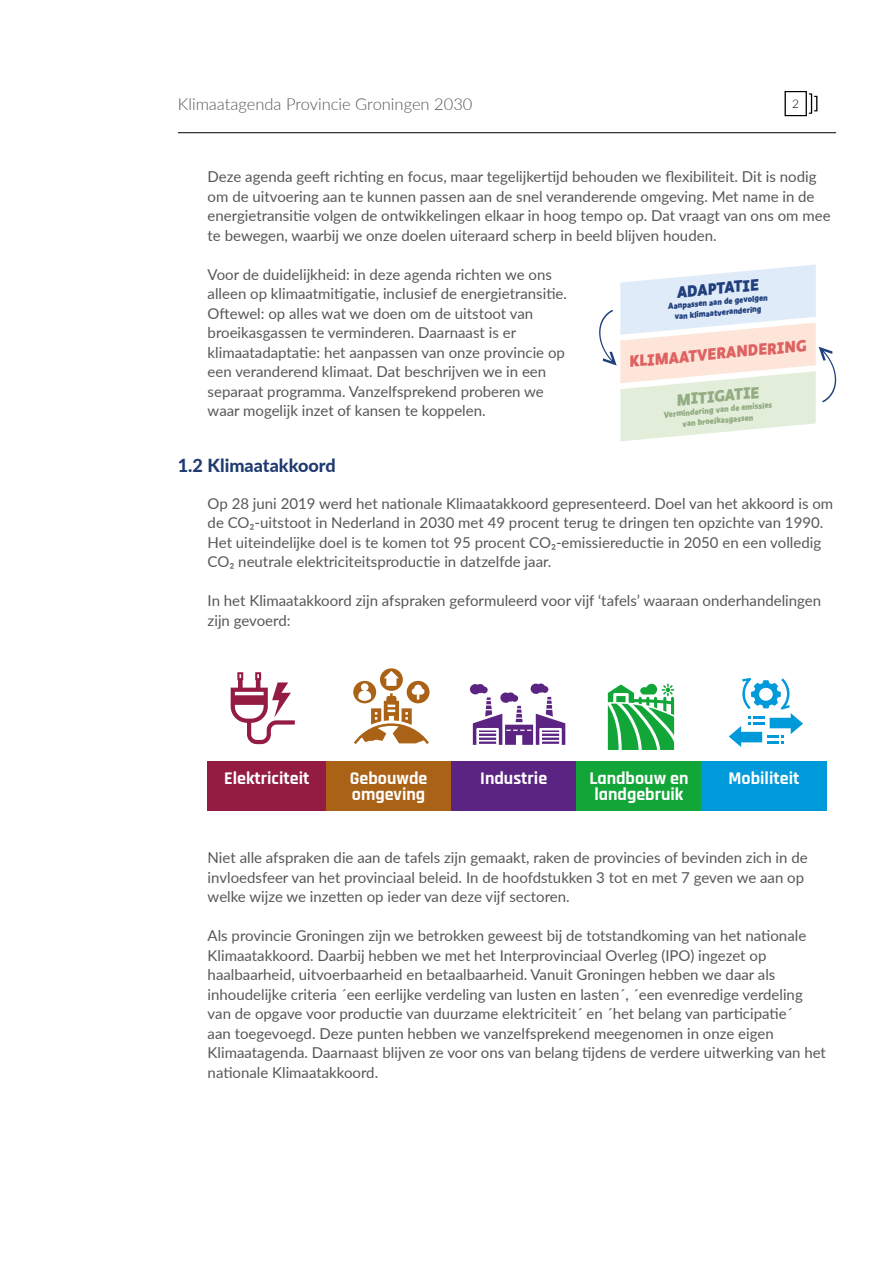
<style>
.page{position:relative;width:893px;height:1263px;background:#fff}
.page>*{position:absolute;margin:0;border:0;box-sizing:border-box;transform-origin:0 0}
.t1{font:700 18px/16.5px "Rajdhani";color:#fff}
.t2{font:800 18px "Lato";color:#1f3b71}
.t3{font:800 16.8px "Ratio Display";color:#de6262}
.t4{font:800 16.8px "Ratio Display";color:#20407d}
.t5{font:800 16.8px "Ratio Display";color:#93ac82}
.t6{font:300 16.5px "Lato";color:#575756}
.t7{font:15px/19.5px "Lato";color:#575756}
.t8{font:300 12px "Lato";color:#000}
.t9{font:800 9px/10.6px "Ratio Display";color:#20407d;text-align:center}
.t10{font:800 9px/10.8px "Ratio Display";color:#93ac82;text-align:center}
</style>
<div class="page">
<hr style="left:178px;top:132px;width:658px;height:1px;background:#000">
<svg style="left:784px;top:91px;width:33px;height:25px"></svg>
<div style="left:208px;top:761px;width:118px;height:50px;background:#941c42"></div>
<div style="left:326px;top:761px;width:125px;height:50px;background:#aa6216"></div>
<div style="left:451px;top:761px;width:125px;height:50px;background:#5c2482"></div>
<div style="left:576px;top:761px;width:125px;height:50px;background:#12a638"></div>
<div style="left:701px;top:761px;width:126px;height:50px;background:#0099d9"></div>
<svg style="left:231px;top:672px;width:64px;height:72px"></svg>
<svg style="left:353px;top:668px;width:77px;height:76px"></svg>
<svg style="left:470px;top:683px;width:95px;height:62px"></svg>
<svg style="left:608px;top:684px;width:66px;height:66px"></svg>
<svg style="left:729px;top:678px;width:74px;height:69px"></svg>
<svg style="left:599px;top:265px;width:237px;height:176px"></svg>
<p class="t6" style="left:178px;top:93px;width:296px">Klimaatagenda Provincie Groningen 2030</p>
<p class="t8" style="left:792px;top:96px;width:8px">2</p>
<p class="t7" style="left:208px;top:166px;width:624px">Deze agenda geeft richting en focus, maar tegelijkertijd behouden we flexibiliteit. Dit is nodig om de uitvoering aan te kunnen passen aan de snel veranderende omgeving. Met name in de energietransitie volgen de ontwikkelingen elkaar in hoog tempo op. Dat vraagt van ons om mee te bewegen, waarbij we onze doelen uiteraard scherp in beeld blijven houden.</p>
<p class="t7" style="left:208px;top:264px;width:361px">Voor de duidelijkheid: in deze agenda richten we ons alleen op klimaatmitigatie, inclusief de energietransitie.<br>Oftewel: op alles wat we doen om de uitstoot van broeikasgassen te verminderen. Daarnaast is er klimaatadaptatie: het aanpassen van onze provincie op een veranderend klimaat. Dat beschrijven we in een separaat programma. Vanzelfsprekend proberen we waar mogelijk inzet of kansen te koppelen.</p>
<p class="t2" style="left:178px;top:452px;width:159px">1.2 Klimaatakkoord</p>
<p class="t7" style="left:208px;top:493px;width:627px">Op 28 juni 2019 werd het nationale Klimaatakkoord gepresenteerd. Doel van het akkoord is om de CO₂-uitstoot in Nederland in 2030 met 49 procent terug te dringen ten opzichte van 1990.<br>Het uiteindelijke doel is te komen tot 95 procent CO₂-emissiereductie in 2050 en een volledig CO₂ neutrale elektriciteitsproductie in datzelfde jaar.</p>
<p class="t7" style="left:208px;top:590px;width:615px">In het Klimaatakkoord zijn afspraken geformuleerd voor vijf ‘tafels’ waaraan onderhandelingen zijn gevoerd:</p>
<p class="t4" style="left:676px;top:281px;width:84px;rotate:-5deg">ADAPTATIE</p>
<p class="t9" style="left:667px;top:300px;width:101px;rotate:-5deg">Aanpassen aan de gevolgen van klimaatverandering</p>
<p class="t3" style="left:628px;top:350px;width:179px;rotate:-5deg">KLIMAATVERANDERING</p>
<p class="t5" style="left:675px;top:389px;width:85px;rotate:-5deg">MITIGATIE</p>
<p class="t10" style="left:663px;top:409px;width:110px;rotate:-5deg">Vermindering van de emissies van broeikasgassen</p>
<p class="t1" style="left:224px;top:770px;width:87px">Elektriciteit</p>
<p class="t1" style="left:350px;top:770px;width:79px">Gebouwde omgeving</p>
<p class="t1" style="left:480px;top:770px;width:68px">Industrie</p>
<p class="t1" style="left:589px;top:770px;width:101px">Landbouw en landgebruik</p>
<p class="t1" style="left:728px;top:770px;width:73px">Mobiliteit</p>
<p class="t7" style="left:208px;top:847px;width:602px">Niet alle afspraken die aan de tafels zijn gemaakt, raken de provincies of bevinden zich in de invloedsfeer van het provinciaal beleid. In de hoofdstukken 3 tot en met 7 geven we aan op welke wijze we inzetten op ieder van deze vijf sectoren.</p>
<p class="t7" style="left:208px;top:925px;width:620px">Als provincie Groningen zijn we betrokken geweest bij de totstandkoming van het nationale Klimaatakkoord. Daarbij hebben we met het Interprovinciaal Overleg (IPO) ingezet op haalbaarheid, uitvoerbaarheid en betaalbaarheid. Vanuit Groningen hebben we daar als inhoudelijke criteria ´een eerlijke verdeling van lusten en lasten´, ´een evenredige verdeling van de opgave voor productie van duurzame elektriciteit´ en ´het belang van participatie´<br>aan toegevoegd. Deze punten hebben we vanzelfsprekend meegenomen in onze eigen Klimaatagenda. Daarnaast blijven ze voor ons van belang tijdens de verdere uitwerking van het nationale Klimaatakkoord.</p>
</div>
